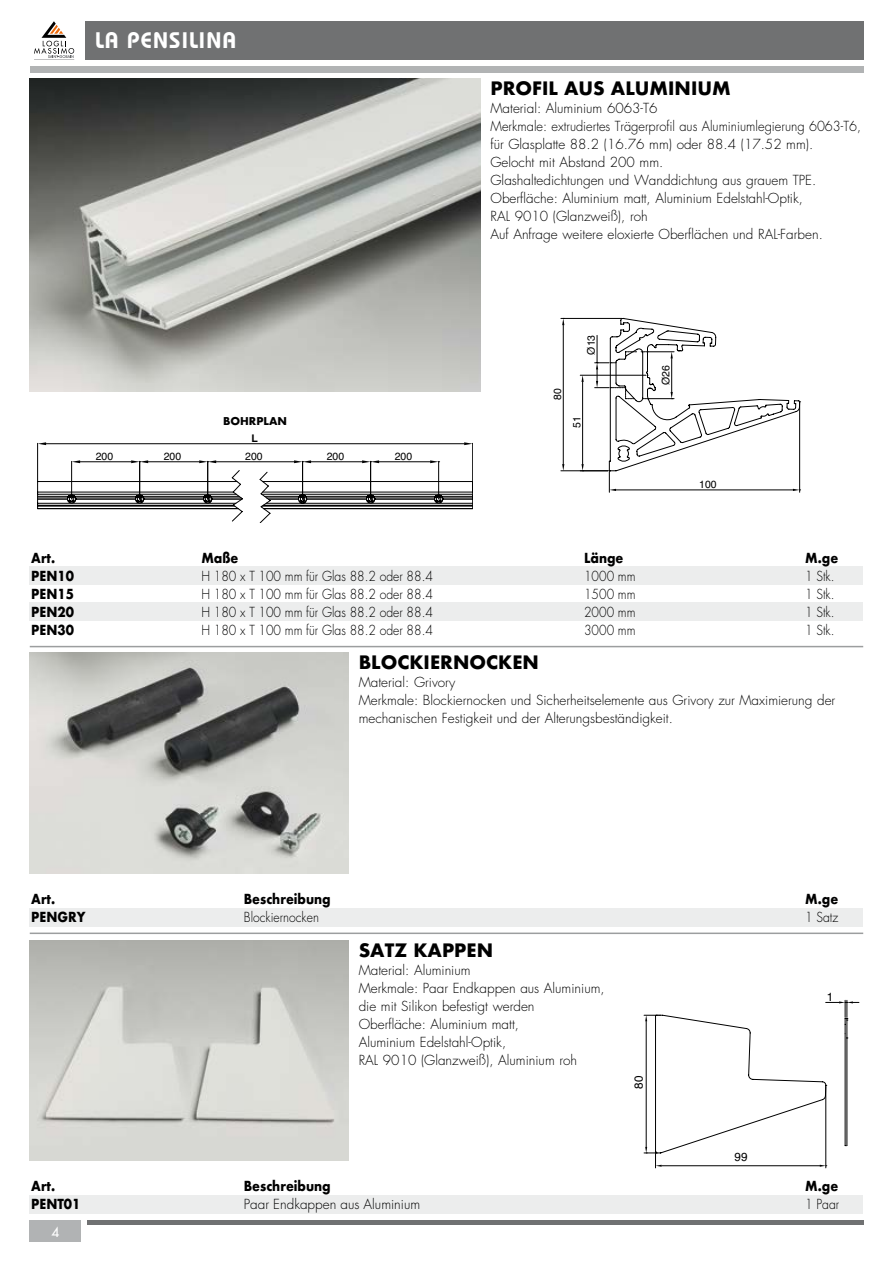
<style>
.page{position:relative;width:893px;height:1263px;background:#fff}
.page>*{position:absolute;margin:0;border:0;box-sizing:border-box;transform-origin:0 0}
.t1{font:600 22.5px "Bauhaus";letter-spacing:.05em;color:#fff}
.t2{font:700 18px "Futura";color:#000}
.t3{font:300 13.5px/18px "Futura";color:#000}
.t4{font:300 13.5px "Futura";color:#000;scale:.9 1}
.t5{font:700 13.5px "Futura";color:#000;scale:.9 1}
.t6{font:13.5px "Futura";color:#fff}
.t7{font:11.85px "Helvetica";color:#000}
.t8{font:10.5px "Helvetica";color:#000}
.t9{font:700 10.5px "Futura";color:#000}
.t10{font:700 10.5px "Helvetica";color:#000}
</style>
<div class="page">
<div style="left:85px;top:21px;width:778px;height:39px;background:#707172"></div>
<hr style="left:34px;top:59px;width:40px;height:1px;background:#646567">
<svg style="left:34px;top:21px;width:40px;height:37px"></svg>
<div style="left:87px;top:1220px;width:776px;height:5px;background:#707172"></div>
<div style="left:30px;top:66px;width:833px;height:6px;background:#b1b3b4"></div>
<div style="left:30px;top:1220px;width:51px;height:22px;background:#b1b3b4"></div>
<img style="left:30px;top:79px;width:450px;height:313px">
<hr style="left:561px;top:470px;width:47px;height:1px;background:#000">
<hr style="left:561px;top:318px;width:61px;height:1px;background:#000">
<hr style="left:563px;top:325px;width:1px;height:139px;background:#000">
<svg style="left:562px;top:464px;width:2px;height:7px"></svg>
<svg style="left:562px;top:318px;width:2px;height:7px"></svg>
<svg style="left:580px;top:318px;width:221px;height:174px"></svg>
<hr style="left:30px;top:646px;width:833px;height:1px;background:#9c9e9f">
<div style="left:30px;top:603px;width:833px;height:18px;background:#eceded"></div>
<div style="left:30px;top:566px;width:833px;height:18px;background:#eceded"></div>
<hr style="left:30px;top:932px;width:833px;height:2px;background:#9c9e9f">
<img style="left:30px;top:940px;width:319px;height:220px">
<div style="left:30px;top:1195px;width:833px;height:18px;background:#eceded"></div>
<img style="left:30px;top:653px;width:319px;height:220px">
<div style="left:30px;top:908px;width:833px;height:18px;background:#eceded"></div>
<svg style="left:644px;top:1000px;width:215px;height:168px"></svg>
<svg style="left:38px;top:442px;width:435px;height:81px"></svg>
<h1 class="t1" style="left:95px;top:27px;width:143px">LA PENSILINA</h1>
<p class="t9" style="left:223px;top:413px;width:65px">BOHRPLAN</p>
<p class="t10" style="left:251px;top:430px;width:8px">L</p>
<p class="t8" style="left:96px;top:448px;width:19px">200</p>
<p class="t8" style="left:164px;top:448px;width:19px">200</p>
<p class="t8" style="left:245px;top:448px;width:19px">200</p>
<p class="t8" style="left:327px;top:448px;width:19px">200</p>
<p class="t8" style="left:395px;top:448px;width:19px">200</p>
<h2 class="t2" style="left:490px;top:75px;width:242px">PROFIL AUS ALUMINIUM</h2>
<p class="t3" style="left:490px;top:100px;width:372px">Material: Aluminium 6063-T6<br>Merkmale: extrudiertes Trägerprofil aus Aluminiumlegierung 6063-T6, für Glasplatte 88.2 (16.76 mm) oder 88.4 (17.52 mm).<br>Gelocht mit Abstand 200 mm.<br>Glashaltedichtungen und Wanddichtung aus grauem TPE.<br>Oberfläche: Aluminium matt, Aluminium Edelstahl-Optik,<br>RAL 9010 (Glanzweiß), roh<br>Auf Anfrage weitere eloxierte Oberflächen und RAL-Farben.</p>
<p class="t8" style="left:583px;top:355px;width:21px;rotate:-90deg">Ø13</p>
<p class="t8" style="left:549px;top:400px;width:13px;rotate:-90deg">80</p>
<p class="t8" style="left:569px;top:428px;width:13px;rotate:-90deg">51</p>
<p class="t8" style="left:658px;top:385px;width:21px;rotate:-90deg">Ø26</p>
<p class="t8" style="left:699px;top:476px;width:19px">100</p>
<p class="t5" style="left:31px;top:548px;width:28px">Art.</p>
<p class="t5" style="left:201px;top:548px;width:43px">Maße</p>
<p class="t5" style="left:584px;top:548px;width:45px">Länge</p>
<p class="t5" style="left:805px;top:548px;width:38px">M.ge</p>
<p class="t5" style="left:31px;top:566px;width:49px">PEN10</p>
<p class="t4" style="left:201px;top:568px;width:259px">H 180 x T 100 mm für Glas 88.2 oder 88.4</p>
<p class="t4" style="left:584px;top:568px;width:59px">1000 mm</p>
<p class="t4" style="left:805px;top:568px;width:34px">1 Stk.</p>
<p class="t5" style="left:31px;top:584px;width:49px">PEN15</p>
<p class="t4" style="left:201px;top:586px;width:259px">H 180 x T 100 mm für Glas 88.2 oder 88.4</p>
<p class="t4" style="left:584px;top:586px;width:59px">1500 mm</p>
<p class="t4" style="left:805px;top:586px;width:34px">1 Stk.</p>
<p class="t5" style="left:31px;top:602px;width:49px">PEN20</p>
<p class="t4" style="left:201px;top:604px;width:259px">H 180 x T 100 mm für Glas 88.2 oder 88.4</p>
<p class="t4" style="left:584px;top:604px;width:59px">2000 mm</p>
<p class="t4" style="left:805px;top:604px;width:34px">1 Stk.</p>
<p class="t5" style="left:31px;top:620px;width:49px">PEN30</p>
<p class="t4" style="left:201px;top:622px;width:259px">H 180 x T 100 mm für Glas 88.2 oder 88.4</p>
<p class="t4" style="left:584px;top:622px;width:59px">3000 mm</p>
<p class="t4" style="left:805px;top:622px;width:34px">1 Stk.</p>
<h2 class="t2" style="left:359px;top:649px;width:182px">BLOCKIERNOCKEN</h2>
<p class="t3" style="left:359px;top:674px;width:478px">Material: Grivory<br>Merkmale: Blockiernocken und Sicherheitselemente aus Grivory zur Maximierung der mechanischen Festigkeit und der Alterungsbeständigkeit.</p>
<p class="t5" style="left:31px;top:889px;width:28px">Art.</p>
<p class="t5" style="left:244px;top:889px;width:98px">Beschreibung</p>
<p class="t5" style="left:805px;top:889px;width:38px">M.ge</p>
<p class="t5" style="left:31px;top:907px;width:62px">PENGRY</p>
<p class="t4" style="left:244px;top:908px;width:85px">Blockiernocken</p>
<p class="t4" style="left:805px;top:908px;width:38px">1 Satz</p>
<h2 class="t2" style="left:359px;top:937px;width:136px">SATZ KAPPEN</h2>
<p class="t3" style="left:359px;top:961px;width:248px">Material: Aluminium<br>Merkmale: Paar Endkappen aus Aluminium, die mit Silikon befestigt werden<br>Oberfläche: Aluminium matt,<br>Aluminium Edelstahl-Optik,<br>RAL 9010 (Glanzweiß), Aluminium roh</p>
<p class="t7" style="left:629px;top:1089px;width:15px;rotate:-90deg">80</p>
<p class="t7" style="left:735px;top:1147px;width:15px">99</p>
<p class="t7" style="left:827px;top:987px;width:8px">1</p>
<p class="t5" style="left:31px;top:1176px;width:28px">Art.</p>
<p class="t5" style="left:244px;top:1176px;width:98px">Beschreibung</p>
<p class="t5" style="left:805px;top:1176px;width:38px">M.ge</p>
<p class="t5" style="left:31px;top:1194px;width:56px">PENT01</p>
<p class="t3" style="left:244px;top:1195px;width:178px">Paar Endkappen aus Aluminium</p>
<p class="t4" style="left:805px;top:1196px;width:39px">1 Paar</p>
<p class="t6" style="left:51px;top:1224px;width:9px">4</p>
</div>
